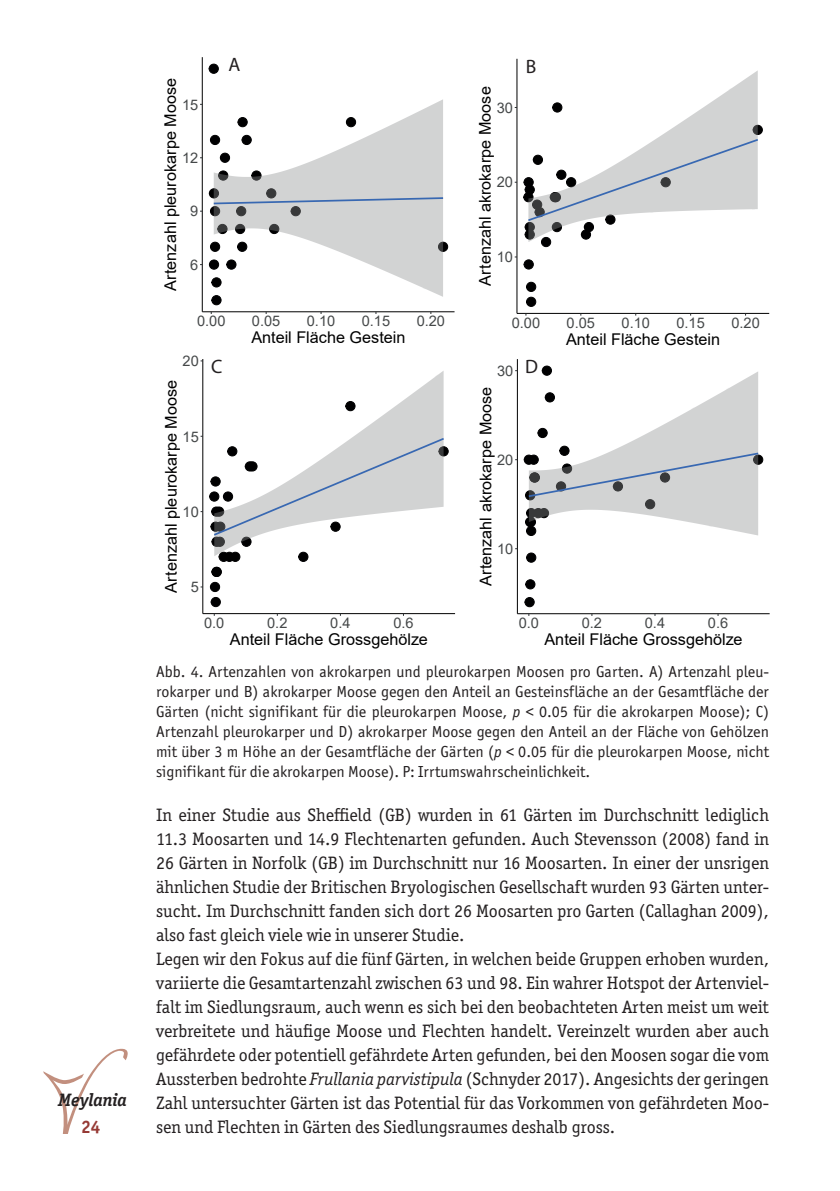
<style>
.page{position:relative;width:840px;height:1191px;background:#fff}
.page>*{position:absolute;margin:0;border:0;box-sizing:border-box;transform-origin:0 0}
.t1{font:19.4px "Myriad Pro";color:#231f20}
.t2{font:18px/24px "Officina Ser ITC Std";color:#231f20}
.t3{font:italic 700 18px "Officina Ser ITC Std";color:#231f20}
.t4{font:700 18px "Officina Ser ITC Std";color:#963a35}
.t5{font:16.2px "Arial";color:#000001}
.t6{font:16px/20px "Officina Sans ITC Std";color:#231f20;text-align:justify}
.t7{font:14.6px "Arial";color:#454849}
.s1{font-style:italic}
</style>
<div class="page">
<svg style="left:43px;top:1048px;width:85px;height:85px"></svg>
<div style="left:210px;top:242px;width:10px;height:10px;background:#000001;border:1px solid #000001;border-radius:50%"></div>
<div style="left:438px;top:242px;width:9px;height:10px;background:#000001;border:1px solid #000001;border-radius:50%"></div>
<div style="left:210px;top:135px;width:10px;height:10px;background:#000001;border:1px solid #000001;border-radius:50%"></div>
<div style="left:210px;top:206px;width:10px;height:10px;background:#060708;border:1px solid #000001;border-radius:50%"></div>
<svg style="left:209px;top:188px;width:10px;height:10px"></svg>
<div style="left:209px;top:260px;width:10px;height:9px;background:#000001;border:1px solid #000001;border-radius:50%"></div>
<div style="left:211px;top:295px;width:10px;height:10px;background:#000001;border:1px solid #000001;border-radius:50%"></div>
<div style="left:211px;top:277px;width:10px;height:10px;background:#000001;border:1px solid #000001;border-radius:50%"></div>
<div style="left:209px;top:64px;width:9px;height:10px;background:#000001;border:1px solid #000001;border-radius:50%"></div>
<svg style="left:214px;top:99px;width:229px;height:198px;fill:#d2d3d3"></svg>
<svg style="left:212px;top:196px;width:232px;height:9px;background:#b2bcca"></svg>
<hr style="left:202px;top:57px;width:1px;height:255px;background:#000001">
<hr style="left:202px;top:311px;width:252px;height:1px;background:#000001">
<svg style="left:524px;top:222px;width:10px;height:10px"></svg>
<div style="left:752px;top:125px;width:10px;height:10px;background:#000001;border:1px solid #000001;border-radius:50%"></div>
<div style="left:523px;top:177px;width:10px;height:10px;background:#000001;border:1px solid #000001;border-radius:50%"></div>
<div style="left:523px;top:259px;width:10px;height:10px;background:#000001;border:1px solid #000001;border-radius:50%"></div>
<div style="left:526px;top:282px;width:9px;height:10px;background:#000001;border:1px solid #000001;border-radius:50%"></div>
<div style="left:526px;top:297px;width:9px;height:10px;background:#000001;border:1px solid #000001;border-radius:50%"></div>
<div style="left:541px;top:237px;width:9px;height:10px;background:#000001;border:1px solid #000001;border-radius:50%"></div>
<div style="left:523px;top:192px;width:10px;height:10px;background:#000001;border:1px solid #000001;border-radius:50%"></div>
<svg style="left:526px;top:70px;width:233px;height:172px"></svg>
<hr style="left:516px;top:59px;width:1px;height:254px;background:#000001">
<hr style="left:516px;top:313px;width:252px;height:1px;background:#000001">
<div style="left:438px;top:446px;width:10px;height:10px;background:#000001;border:1px solid #000001;border-radius:50%"></div>
<div style="left:219px;top:552px;width:9px;height:10px;background:#000001;border:1px solid #000001;border-radius:50%"></div>
<div style="left:298px;top:552px;width:10px;height:10px;background:#000001;border:1px solid #000001;border-radius:50%"></div>
<div style="left:224px;top:552px;width:10px;height:10px;background:#000001;border:1px solid #000001;border-radius:50%"></div>
<div style="left:209px;top:491px;width:10px;height:10px;background:#000001;border:1px solid #000001;border-radius:50%"></div>
<div style="left:230px;top:552px;width:10px;height:10px;background:#000001;border:1px solid #000001;border-radius:50%"></div>
<div style="left:211px;top:537px;width:10px;height:9px;background:#000001;border:1px solid #000001;border-radius:50%"></div>
<div style="left:211px;top:597px;width:9px;height:10px;background:#000001;border:1px solid #000001;border-radius:50%"></div>
<div style="left:210px;top:582px;width:10px;height:10px;background:#000001;border:1px solid #000001;border-radius:50%"></div>
<div style="left:211px;top:567px;width:10px;height:10px;background:#000001;border:1px solid #000001;border-radius:50%"></div>
<svg style="left:214px;top:371px;width:229px;height:185px"></svg>
<svg style="left:212px;top:436px;width:233px;height:101px"></svg>
<hr style="left:202px;top:359px;width:1px;height:254px;background:#000001">
<hr style="left:203px;top:613px;width:252px;height:1px;background:#000001">
<div style="left:752px;top:455px;width:10px;height:9px;background:#000001;border:1px solid #000001;border-radius:50%"></div>
<div style="left:541px;top:366px;width:10px;height:9px;background:#000001;border:1px solid #000001;border-radius:50%"></div>
<div style="left:523px;top:455px;width:10px;height:9px;background:#000001;border:1px solid #000001;border-radius:50%"></div>
<div style="left:526px;top:553px;width:10px;height:9px;background:#000001;border:1px solid #000001;border-radius:50%"></div>
<div style="left:525px;top:579px;width:10px;height:10px;background:#000001;border:1px solid #000001;border-radius:50%"></div>
<div style="left:524px;top:597px;width:10px;height:10px;background:#000001;border:1px solid #000001;border-radius:50%"></div>
<svg style="left:526px;top:371px;width:233px;height:164px"></svg>
<hr style="left:516px;top:359px;width:1px;height:254px;background:#000001">
<hr style="left:517px;top:613px;width:251px;height:1px;background:#000001">
<p class="t3" style="left:58px;top:1089px;width:70px">Meylania</p>
<p class="t4" style="left:81px;top:1115px;width:21px">24</p>
<p class="t5" style="left:159px;top:291px;width:214px;rotate:-90deg">Artenzahl pleurokarpe Moose</p>
<p class="t7" style="left:182px;top:94px;width:18px">15</p>
<p class="t7" style="left:182px;top:148px;width:18px">12</p>
<p class="t7" style="left:190px;top:201px;width:10px">9</p>
<p class="t7" style="left:190px;top:255px;width:10px">6</p>
<p class="t1" style="left:228px;top:53px;width:13px">A</p>
<p class="t1" style="left:525px;top:55px;width:12px">B</p>
<p class="t5" style="left:474px;top:286px;width:201px;rotate:-90deg">Artenzahl akrokarpe Moose</p>
<p class="t7" style="left:496px;top:97px;width:18px">30</p>
<p class="t7" style="left:496px;top:172px;width:18px">20</p>
<p class="t7" style="left:496px;top:247px;width:18px">10</p>
<p class="t7" style="left:197px;top:311px;width:30px">0.00</p>
<p class="t7" style="left:252px;top:311px;width:30px">0.05</p>
<p class="t7" style="left:307px;top:311px;width:30px">0.10</p>
<p class="t7" style="left:361px;top:311px;width:30px">0.15</p>
<p class="t7" style="left:416px;top:311px;width:30px">0.20</p>
<p class="t5" style="left:251px;top:326px;width:155px">Anteil Fläche Gestein</p>
<p class="t7" style="left:511px;top:313px;width:30px">0.00</p>
<p class="t7" style="left:566px;top:313px;width:30px">0.05</p>
<p class="t7" style="left:621px;top:313px;width:30px">0.10</p>
<p class="t7" style="left:676px;top:313px;width:30px">0.15</p>
<p class="t7" style="left:731px;top:313px;width:30px">0.20</p>
<p class="t5" style="left:565px;top:328px;width:155px">Anteil Fläche Gestein</p>
<p class="t7" style="left:182px;top:351px;width:18px">20</p>
<p class="t5" style="left:160px;top:592px;width:214px;rotate:-90deg">Artenzahl pleurokarpe Moose</p>
<p class="t7" style="left:182px;top:426px;width:18px">15</p>
<p class="t7" style="left:182px;top:501px;width:18px">10</p>
<p class="t7" style="left:190px;top:577px;width:10px">5</p>
<p class="t1" style="left:211px;top:354px;width:13px">C</p>
<p class="t1" style="left:525px;top:354px;width:14px">D</p>
<p class="t7" style="left:497px;top:361px;width:18px">30</p>
<p class="t5" style="left:474px;top:586px;width:201px;rotate:-90deg">Artenzahl akrokarpe Moose</p>
<p class="t7" style="left:497px;top:450px;width:18px">20</p>
<p class="t7" style="left:497px;top:539px;width:18px">10</p>
<p class="t7" style="left:204px;top:613px;width:22px">0.0</p>
<p class="t7" style="left:267px;top:613px;width:22px">0.2</p>
<p class="t7" style="left:330px;top:613px;width:22px">0.4</p>
<p class="t7" style="left:393px;top:613px;width:22px">0.6</p>
<p class="t5" style="left:230px;top:628px;width:199px">Anteil Fläche Grossgehölze</p>
<p class="t7" style="left:518px;top:613px;width:22px">0.0</p>
<p class="t7" style="left:581px;top:613px;width:22px">0.2</p>
<p class="t7" style="left:644px;top:613px;width:22px">0.4</p>
<p class="t7" style="left:707px;top:613px;width:22px">0.6</p>
<p class="t5" style="left:544px;top:628px;width:199px">Anteil Fläche Grossgehölze</p>
<p class="t6" style="left:156px;top:661px;width:614px">Abb. 4. Artenzahlen von akrokarpen und pleurokarpen Moosen pro Garten. A) Artenzahl pleu&shy;rokarper und B) akrokarper Moose gegen den Anteil an Gesteinsfläche an der Gesamtfläche der Gärten (nicht signifikant für die pleurokarpen Moose, <span class="s1">p</span> &lt; 0.05 für die akrokarpen Moose); C)<br>Artenzahl pleurokarper und D) akrokarper Moose gegen den Anteil an der Fläche von Gehölzen mit über 3 m Höhe an der Gesamtfläche der Gärten (<span class="s1">p</span> &lt; 0.05 für die pleurokarpen Moose, nicht signifikant für die akrokarpen Moose). P: Irrtumswahrscheinlichkeit.</p>
<p class="t2" style="left:156px;top:802px;width:614px">In einer Studie aus Sheffield (GB) wurden in 61 Gärten im Durchschnitt lediglich 11.3 Moosarten und 14.9 Flechtenarten gefunden. Auch Stevensson (2008) fand in 26 Gärten in Norfolk (GB) im Durchschnitt nur 16 Moosarten. In einer der unsrigen ähnlichen Studie der Britischen Bryologischen Gesellschaft wurden 93 Gärten unter&shy;sucht. Im Durchschnitt fanden sich dort 26 Moosarten pro Garten (Callaghan 2009), also fast gleich viele wie in unserer Studie.<br>Legen wir den Fokus auf die fünf Gärten, in welchen beide Gruppen erhoben wurden, variierte die Gesamtartenzahl zwischen 63 und 98. Ein wahrer Hotspot der Artenviel&shy;falt im Siedlungsraum, auch wenn es sich bei den beobachteten Arten meist um weit verbreitete und häufige Moose und Flechten handelt. Vereinzelt wurden aber auch gefährdete oder potentiell gefährdete Arten gefunden, bei den Moosen sogar die vom Aussterben bedrohte <span class="s1">Frullania parvistipula</span> (Schnyder 2017). Angesichts der geringen Zahl untersuchter Gärten ist das Potential für das Vorkommen von gefährdeten Moo&shy;sen und Flechten in Gärten des Siedlungsraumes deshalb gross.</p>
</div>
